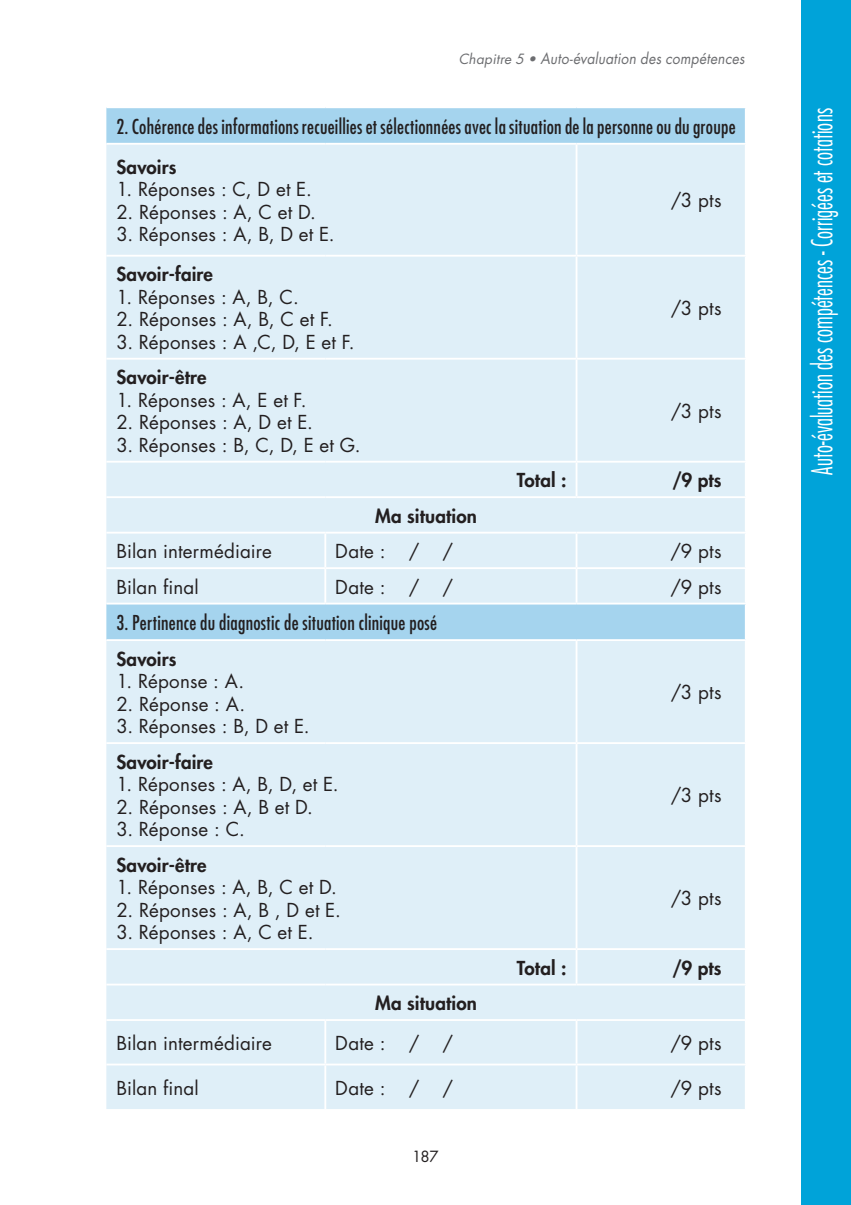
<style>
.page{position:relative;width:851px;height:1205px;background:#fff}
.page>*{position:absolute;margin:0;border:0;box-sizing:border-box;transform-origin:0 0}
.t1{font:300 condensed 28px "Futura Std";color:#fff;scale:.8 1}
.t2{font:condensed 20px "Futura Std";letter-spacing:.015em;color:#231f20;scale:.96 1}
.t3{font:18.75px "Futura Std";letter-spacing:.015em;color:#231f20}
.t4{font:800 18.75px "Futura Std";letter-spacing:.005em;color:#231f20}
.t5{font:italic 15.25px "Futura Std";letter-spacing:.015em;color:#6c6d70;scale:.91 1}
.t6{font:15px "Futura Std";color:#231f20}
.s1{font-size:13.75px}
</style>
<div class="page">
<div style="left:106px;top:108px;width:638px;height:35px;background:#a5d4ee"></div>
<div style="left:106px;top:145px;width:638px;height:964px;background:#dfeff8"></div>
<hr style="left:575px;top:145px;width:2px;height:110px;background:#fff">
<hr style="left:106px;top:255px;width:219px;height:2px;background:#fff">
<hr style="left:325px;top:255px;width:251px;height:2px;background:#fff">
<hr style="left:576px;top:255px;width:170px;height:2px;background:#fff">
<hr style="left:575px;top:257px;width:2px;height:101px;background:#fff">
<hr style="left:106px;top:358px;width:219px;height:2px;background:#fff">
<hr style="left:325px;top:358px;width:251px;height:2px;background:#fff">
<hr style="left:576px;top:358px;width:170px;height:2px;background:#fff">
<hr style="left:575px;top:360px;width:2px;height:101px;background:#fff">
<hr style="left:106px;top:461px;width:219px;height:2px;background:#fff">
<hr style="left:325px;top:461px;width:251px;height:2px;background:#fff">
<hr style="left:576px;top:461px;width:170px;height:2px;background:#fff">
<hr style="left:575px;top:463px;width:2px;height:33px;background:#fff">
<hr style="left:106px;top:496px;width:219px;height:2px;background:#fff">
<hr style="left:325px;top:496px;width:251px;height:2px;background:#fff">
<hr style="left:576px;top:496px;width:170px;height:2px;background:#fff">
<hr style="left:106px;top:532px;width:219px;height:1px;background:#fff">
<hr style="left:325px;top:532px;width:251px;height:1px;background:#fff">
<hr style="left:324px;top:533px;width:2px;height:34px;background:#fff">
<hr style="left:576px;top:532px;width:170px;height:1px;background:#fff">
<hr style="left:575px;top:533px;width:2px;height:34px;background:#fff">
<hr style="left:106px;top:567px;width:219px;height:2px;background:#fff">
<hr style="left:325px;top:567px;width:251px;height:2px;background:#fff">
<hr style="left:324px;top:569px;width:2px;height:34px;background:#fff">
<hr style="left:576px;top:567px;width:170px;height:2px;background:#fff">
<hr style="left:575px;top:569px;width:2px;height:34px;background:#fff">
<hr style="left:106px;top:603px;width:219px;height:1px;background:#fff">
<hr style="left:325px;top:603px;width:251px;height:1px;background:#fff">
<hr style="left:576px;top:603px;width:170px;height:1px;background:#fff">
<hr style="left:106px;top:639px;width:219px;height:2px;background:#fff">
<hr style="left:325px;top:639px;width:251px;height:2px;background:#fff">
<hr style="left:576px;top:639px;width:170px;height:2px;background:#fff">
<hr style="left:575px;top:641px;width:2px;height:101px;background:#fff">
<hr style="left:106px;top:742px;width:219px;height:2px;background:#fff">
<hr style="left:325px;top:742px;width:251px;height:2px;background:#fff">
<hr style="left:576px;top:742px;width:170px;height:2px;background:#fff">
<hr style="left:575px;top:744px;width:2px;height:101px;background:#fff">
<hr style="left:106px;top:845px;width:219px;height:2px;background:#fff">
<hr style="left:325px;top:845px;width:251px;height:2px;background:#fff">
<hr style="left:576px;top:845px;width:170px;height:2px;background:#fff">
<hr style="left:575px;top:847px;width:2px;height:101px;background:#fff">
<hr style="left:106px;top:948px;width:219px;height:2px;background:#fff">
<hr style="left:325px;top:948px;width:251px;height:2px;background:#fff">
<hr style="left:576px;top:948px;width:170px;height:2px;background:#fff">
<hr style="left:575px;top:950px;width:2px;height:33px;background:#fff">
<hr style="left:106px;top:983px;width:219px;height:2px;background:#fff">
<hr style="left:325px;top:983px;width:251px;height:2px;background:#fff">
<hr style="left:576px;top:983px;width:170px;height:2px;background:#fff">
<hr style="left:106px;top:1019px;width:219px;height:2px;background:#fff">
<hr style="left:325px;top:1019px;width:251px;height:2px;background:#fff">
<hr style="left:324px;top:1021px;width:2px;height:42px;background:#fff">
<hr style="left:576px;top:1019px;width:170px;height:2px;background:#fff">
<hr style="left:575px;top:1021px;width:2px;height:42px;background:#fff">
<hr style="left:106px;top:1063px;width:219px;height:2px;background:#fff">
<hr style="left:325px;top:1063px;width:251px;height:2px;background:#fff">
<hr style="left:324px;top:1065px;width:2px;height:44px;background:#fff">
<hr style="left:576px;top:1063px;width:170px;height:2px;background:#fff">
<hr style="left:575px;top:1065px;width:2px;height:44px;background:#fff">
<div style="left:801px;top:0;width:49px;height:1205px;background:#00a3d9"></div>
<p class="t5" style="left:459px;top:48px;width:315px"><span class="s1">Chapitre 5 •</span> Auto-évaluation des compétences</p>
<p class="t2" style="left:116px;top:114px;width:646px">2. Cohérence des informations recueillies et sélectionnées avec la situation de la personne ou du groupe</p>
<p class="t4" style="left:116px;top:155px;width:61px">Savoirs</p>
<p class="t3" style="left:116px;top:177px;width:197px">1. Réponses : C, D et E.</p>
<p class="t3" style="left:116px;top:200px;width:201px">2. Réponses : A, C et D.</p>
<p class="t3" style="left:116px;top:222px;width:220px">3. Réponses : A, B, D et E.</p>
<p class="t3" style="left:670px;top:189px;width:52px">/3 pts</p>
<p class="t4" style="left:116px;top:262px;width:98px">Savoir-faire</p>
<p class="t3" style="left:116px;top:285px;width:184px">1. Réponses : A, B, C.</p>
<p class="t3" style="left:116px;top:307px;width:218px">2. Réponses : A, B, C et F.</p>
<p class="t3" style="left:116px;top:330px;width:240px">3. Réponses : A ,C, D, E et F.</p>
<p class="t4" style="left:116px;top:365px;width:92px">Savoir-être</p>
<p class="t3" style="left:116px;top:388px;width:191px">1. Réponses : A, E et F.</p>
<p class="t3" style="left:116px;top:410px;width:198px">2. Réponses : A, D et E.</p>
<p class="t3" style="left:116px;top:433px;width:245px">3. Réponses : B, C, D, E et G.</p>
<p class="t4" style="left:375px;top:504px;width:103px">Ma situation</p>
<p class="t3" style="left:670px;top:296px;width:52px">/3 pts</p>
<p class="t3" style="left:670px;top:399px;width:52px">/3 pts</p>
<p class="t4" style="left:516px;top:468px;width:51px">Total :</p>
<p class="t4" style="left:672px;top:468px;width:51px">/9 pts</p>
<p class="t3" style="left:116px;top:539px;width:157px">Bilan intermédiaire</p>
<p class="t3" style="left:335px;top:539px;width:119px">Date : / /</p>
<p class="t3" style="left:670px;top:539px;width:52px">/9 pts</p>
<p class="t3" style="left:116px;top:575px;width:84px">Bilan final</p>
<p class="t3" style="left:335px;top:575px;width:119px">Date : / /</p>
<p class="t3" style="left:670px;top:575px;width:52px">/9 pts</p>
<p class="t2" style="left:116px;top:611px;width:335px">3. Pertinence du diagnostic de situation clinique posé</p>
<p class="t4" style="left:116px;top:647px;width:61px">Savoirs</p>
<p class="t3" style="left:116px;top:669px;width:129px">1. Réponse : A.</p>
<p class="t3" style="left:116px;top:692px;width:130px">2. Réponse : A.</p>
<p class="t3" style="left:116px;top:714px;width:195px">3. Réponses : B, D et E.</p>
<p class="t3" style="left:670px;top:680px;width:52px">/3 pts</p>
<p class="t4" style="left:116px;top:750px;width:98px">Savoir-faire</p>
<p class="t3" style="left:116px;top:772px;width:224px">1. Réponses : A, B, D, et E.</p>
<p class="t3" style="left:116px;top:795px;width:198px">2. Réponses : A, B et D.</p>
<p class="t3" style="left:116px;top:817px;width:130px">3. Réponse : C.</p>
<p class="t4" style="left:116px;top:853px;width:92px">Savoir-être</p>
<p class="t3" style="left:116px;top:875px;width:222px">1. Réponses : A, B, C et D.</p>
<p class="t3" style="left:116px;top:898px;width:226px">2. Réponses : A, B , D et E.</p>
<p class="t3" style="left:116px;top:920px;width:198px">3. Réponses : A, C et E.</p>
<p class="t4" style="left:375px;top:991px;width:103px">Ma situation</p>
<p class="t3" style="left:670px;top:783px;width:52px">/3 pts</p>
<p class="t3" style="left:670px;top:886px;width:52px">/3 pts</p>
<p class="t4" style="left:516px;top:956px;width:51px">Total :</p>
<p class="t4" style="left:672px;top:956px;width:51px">/9 pts</p>
<p class="t3" style="left:116px;top:1031px;width:157px">Bilan intermédiaire</p>
<p class="t3" style="left:335px;top:1031px;width:119px">Date : / /</p>
<p class="t3" style="left:670px;top:1031px;width:52px">/9 pts</p>
<p class="t3" style="left:116px;top:1075px;width:84px">Bilan final</p>
<p class="t3" style="left:335px;top:1075px;width:119px">Date : / /</p>
<p class="t3" style="left:670px;top:1075px;width:52px">/9 pts</p>
<p class="t6" style="left:412px;top:1147px;width:28px">187</p>
<h1 class="t1" style="left:805px;top:475px;width:460px;rotate:-90deg">Auto-évaluation des compétences - Corrigées et cotations</h1>
</div>
